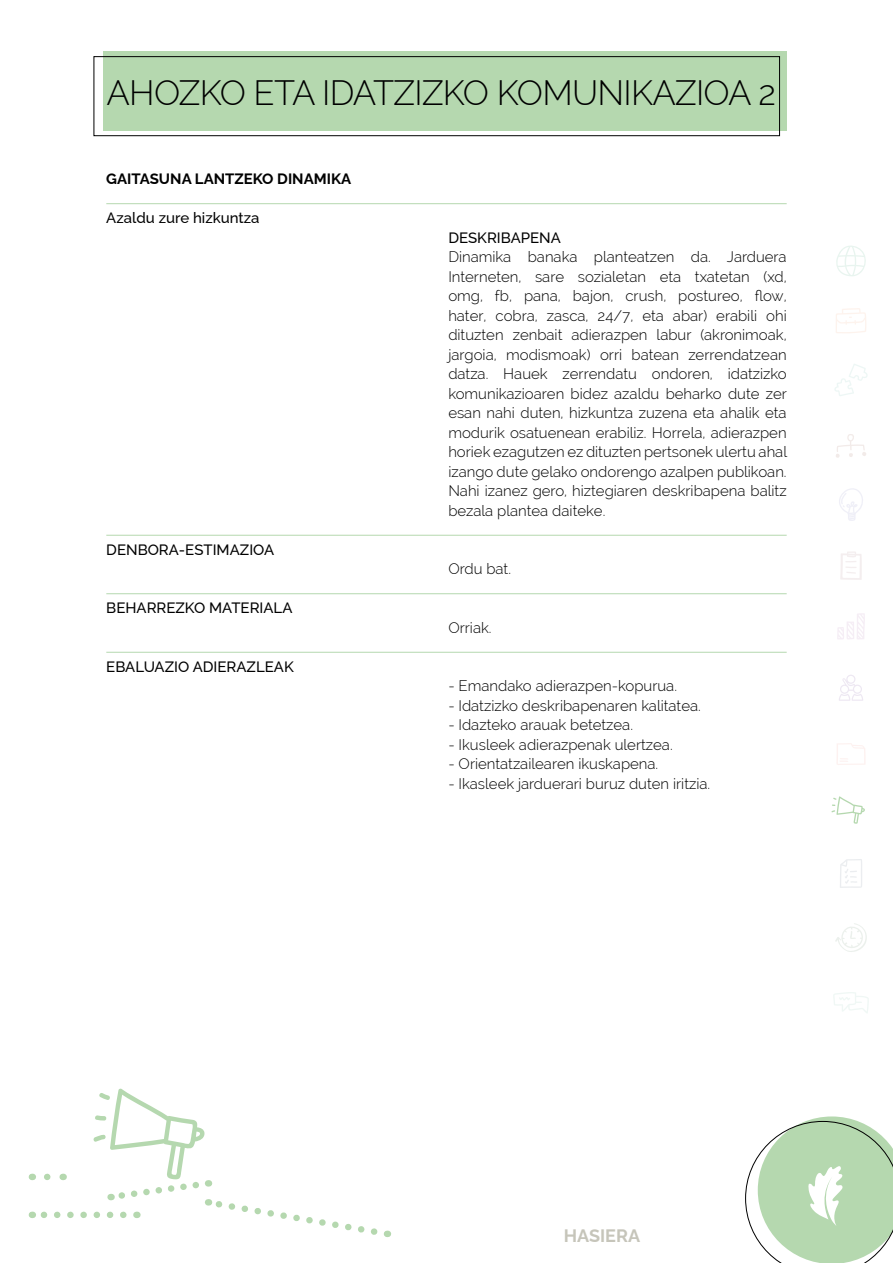
<style>
.page{position:relative;width:893px;height:1263px;background:#fff}
.page>*{position:absolute;margin:0;border:0;box-sizing:border-box;transform-origin:0 0}
.t1{font:300 34.5px "Raleway";letter-spacing:-.02em;color:#000}
.t2{font:700 18px "Raleway";color:#c6c5ba}
.t3{font:300 15px/19.5px "Raleway";color:#000;text-align:justify}
.t4{font:500 15px "Raleway";color:#000}
.t5{font:700 15px "Raleway";color:#000}
</style>
<div class="page">
<svg style="left:836px;top:308px;width:30px;height:25px"></svg>
<svg style="left:836px;top:246px;width:30px;height:30px"></svg>
<svg style="left:834px;top:364px;width:34px;height:32px"></svg>
<svg style="left:839px;top:488px;width:24px;height:33px"></svg>
<svg style="left:837px;top:613px;width:28px;height:26px"></svg>
<svg style="left:840px;top:859px;width:22px;height:29px"></svg>
<svg style="left:836px;top:434px;width:30px;height:24px"></svg>
<svg style="left:840px;top:552px;width:22px;height:28px"></svg>
<svg style="left:835px;top:923px;width:32px;height:29px"></svg>
<svg style="left:837px;top:743px;width:28px;height:22px"></svg>
<svg style="left:833px;top:992px;width:36px;height:21px"></svg>
<svg style="left:839px;top:675px;width:24px;height:26px"></svg>
<svg style="left:831px;top:796px;width:34px;height:28px"></svg>
<hr style="left:106px;top:203px;width:681px;height:1px;background:#b5d8af">
<hr style="left:106px;top:535px;width:681px;height:1px;background:#b5d8af">
<hr style="left:106px;top:593px;width:681px;height:1px;background:#b5d8af">
<hr style="left:106px;top:652px;width:681px;height:1px;background:#b5d8af">
<svg style="left:745px;top:1116px;width:148px;height:147px"></svg>
<div style="left:103px;top:52px;width:684px;height:79px;background:#b5d8af"></div>
<div style="left:94px;top:56px;width:686px;height:80px;border:1px solid #000"></div>
<svg style="left:32px;top:1088px;width:356px;height:149px"></svg>
<h1 class="t1" style="left:106px;top:73px;width:671px">AHOZKO ETA IDATZIZKO KOMUNIKAZIOA 2</h1>
<p class="t5" style="left:106px;top:167px;width:246px">GAITASUNA LANTZEKO DINAMIKA</p>
<p class="t4" style="left:106px;top:206px;width:155px">Azaldu zure hizkuntza</p>
<p class="t4" style="left:106px;top:537px;width:169px">DENBORA-ESTIMAZIOA</p>
<p class="t4" style="left:106px;top:596px;width:188px">BEHARREZKO MATERIALA</p>
<p class="t4" style="left:106px;top:654px;width:189px">EBALUAZIO ADIERAZLEAK</p>
<p class="t4" style="left:448px;top:225px;width:114px">DESKRIBAPENA</p>
<p class="t3" style="left:448px;top:247px;width:340px">Dinamika banaka planteatzen da. Jarduera Interneten, sare sozialetan eta txatetan (xd, omg, fb, pana, bajon, crush, postureo, flow, hater, cobra, zasca, 24/7, eta abar) erabili ohi dituzten zenbait adierazpen labur (akronimoak, jargoia, modismoak) orri batean zerrendatzean datza. Hauek zerrendatu ondoren, idatzizko komunikazioaren bidez azaldu beharko dute zer esan nahi duten, hizkuntza zuzena eta ahalik eta modurik osatuenean erabiliz. Horrela, adierazpen horiek ezagutzen ez dituzten pertsonek ulertu ahal izango dute gelako ondorengo azalpen publikoan.<br>Nahi izanez gero, hiztegiaren deskribapena balitz bezala plantea daiteke.</p>
<p class="t3" style="left:448px;top:559px;width:64px">Ordu bat.</p>
<p class="t3" style="left:448px;top:618px;width:45px">Orriak.</p>
<p class="t3" style="left:448px;top:676px;width:230px">- Emandako adierazpen-kopurua.</p>
<p class="t3" style="left:448px;top:696px;width:254px">- Idatzizko deskribapenaren kalitatea.</p>
<p class="t3" style="left:448px;top:715px;width:186px">- Idazteko arauak betetzea.</p>
<p class="t3" style="left:448px;top:735px;width:226px">- Ikusleek adierazpenak ulertzea.</p>
<p class="t3" style="left:448px;top:754px;width:211px">- Orientatzailearen ikuskapena.</p>
<p class="t3" style="left:448px;top:774px;width:263px">- Ikasleek jarduerari buruz duten iritzia.</p>
<p class="t2" style="left:564px;top:1221px;width:78px">HASIERA</p>
</div>
